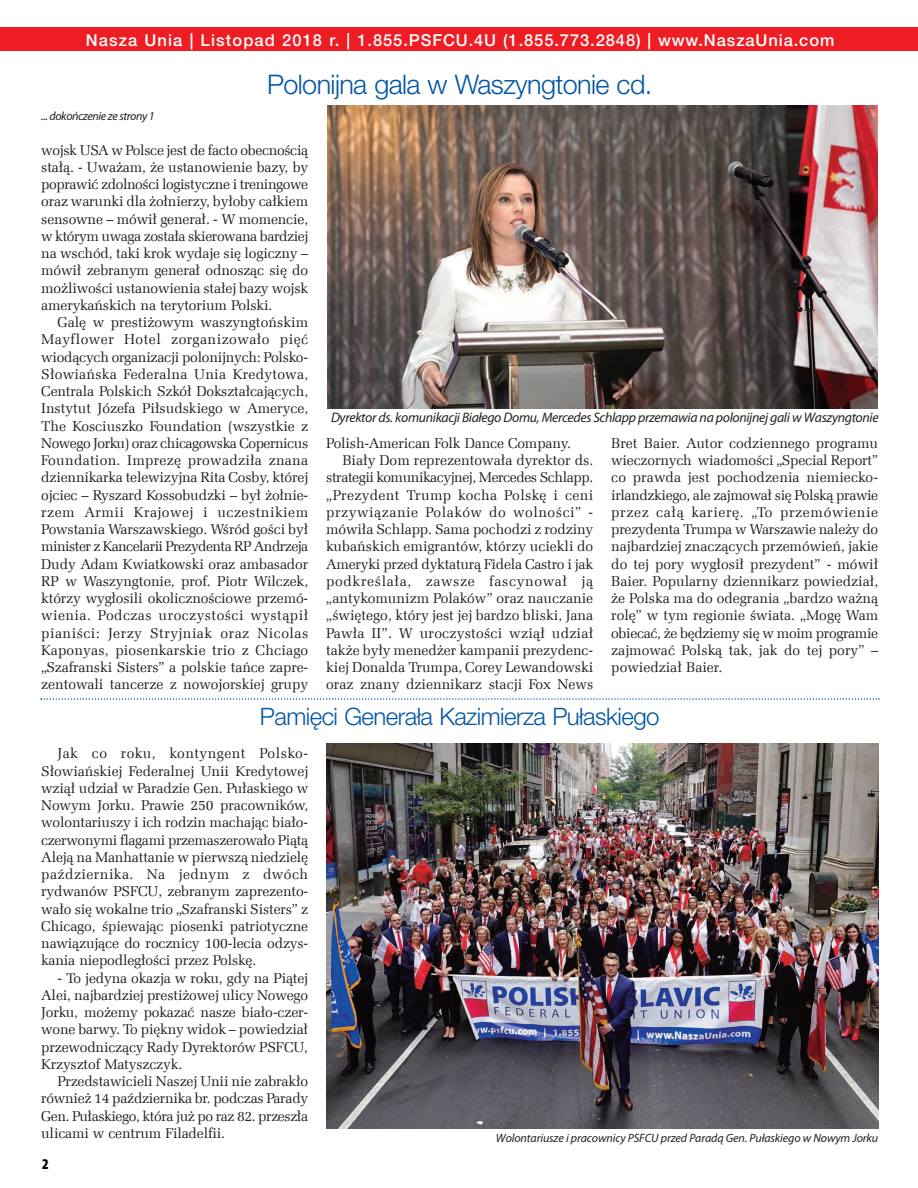
<style>
.page{position:relative;width:918px;height:1188px;background:#fff}
.page>*{position:absolute;margin:0;border:0;box-sizing:border-box;transform-origin:0 0}
.t1{font:300 27px "Helvetica Neue LT Pro";letter-spacing:-.02em;color:#0156a6}
.t2{font:300 24px "Helvetica Neue LT Pro";letter-spacing:-.02em;color:#0156a6}
.t3{font:500 16.5px "Helvetica Neue LT Pro";letter-spacing:.055em;color:#fff}
.t4{font:900 condensed 15px "Myriad Pro NPL";color:#000}
.t5{font:14.25px/17.2px "Zapf Ellipt EU Normal";letter-spacing:-.005em;color:#231f20;text-align:justify}
.t6{font:14.25px "Zapf Ellipt EU Normal";letter-spacing:-.03em;color:#231f20}
.t7{font:14.25px "Zapf Ellipt EU Normal";letter-spacing:.015em;color:#231f20}
.t8{font:14.25px "Zapf Ellipt EU Normal";letter-spacing:.025em;color:#231f20}
.t9{font:14.25px "Zapf Ellipt EU Normal";letter-spacing:.04em;color:#231f20}
.t10{font:14.25px "Zapf Ellipt EU Normal";letter-spacing:.045em;color:#231f20}
.t11{font:italic 13.8px "Myriad Pro NPL";letter-spacing:-.025em;color:#231f20}
.t12{font:italic 12px "Myriad Pro NPL";letter-spacing:-.01em;color:#231f20}
.t13{font:italic 12px "Myriad Pro NPL";letter-spacing:-.035em;color:#231f20}
</style>
<div class="page">
<div style="left:0;top:28px;width:918px;height:23px;background:#ee1d23"></div>
<img style="left:327px;top:744px;width:551px;height:385px">
<img style="left:327px;top:106px;width:551px;height:302px">
<svg style="left:41px;top:698px;width:839px;height:2px"></svg>
<p class="t3" style="left:86px;top:34px;width:750px">Nasza Unia | Listopad 2018 r. | 1.855.PSFCU.4U (1.855.773.2848) | www.NaszaUnia.com</p>
<p class="t13" style="left:41px;top:112px;width:115px">... dokończenie ze strony 1</p>
<h1 class="t1" style="left:267px;top:75px;width:387px">Polonijna gala w Waszyngtonie cd.</h1>
<p class="t5" style="left:41px;top:141px;width:269px">wojsk USA w Polsce jest de facto obecnością stałą. - Uważam, że ustanowienie bazy, by poprawić zdolności logistyczne i treningowe oraz warunki dla żołnierzy, byłoby całkiem sensowne – mówił generał. - W momencie, w którym uwaga została skierowana bardziej na wschód, taki krok wydaje się logiczny – mówił zebranym generał odnosząc się do możliwości ustanowienia stałej bazy wojsk amerykańskich na terytorium Polski.</p>
<p class="t5" style="left:41px;top:313px;width:269px;text-indent:16px">Galę w prestiżowym waszyngtońskim Mayflower Hotel zorganizowało pięć wiodących organizacji polonijnych: Polsko-Słowiańska Federalna Unia Kredytowa, Centrala Polskich Szkół Dokształcających, Instytut Józefa Piłsudskiego w Ameryce, The Kosciuszko Foundation (wszystkie z Nowego Jorku) oraz chicagowska Copernicus Foundation. Imprezę prowadziła znana dziennikarka telewizyjna Rita Cosby, której ojciec – Ryszard Kossobudzki – był żołnie&shy;rzem Armii Krajowej i uczestnikiem Powstania Warszawskiego. Wśród gości był minister z Kancelarii Prezydenta RP Andrzeja Dudy Adam Kwiatkowski oraz ambasador RP w Waszyngtonie, prof. Piotr Wilczek, którzy wygłosili okolicznościowe przemó&shy;wienia. Podczas uroczystości wystąpił pianiści: Jerzy Stryjniak oraz Nicolas Kaponyas, piosenkarskie trio z Chciago „Szafranski Sisters” a polskie tańce zapre&shy;zentowali tancerze z nowojorskiej grupy</p>
<p class="t11" style="left:331px;top:412px;width:549px">Dyrektor ds. komunikacji Białego Domu, Mercedes Schlapp przemawia na polonijnej gali w Waszyngtonie</p>
<p class="t5" style="left:326px;top:434px;width:246px">Polish-American Folk Dance Company.</p>
<p class="t5" style="left:342px;top:451px;width:252px">Biały Dom reprezentowała dyrektor ds.</p>
<p class="t6" style="left:326px;top:469px;width:269px">strategii komunikacyjnej, Mercedes Schlapp.</p>
<p class="t8" style="left:326px;top:486px;width:269px">„Prezydent Trump kocha Polskę i ceni</p>
<p class="t9" style="left:326px;top:504px;width:269px">przywiązanie Polaków do wolności” -</p>
<p class="t5" style="left:326px;top:520px;width:269px">mówiła Schlapp. Sama pochodzi z rodziny</p>
<p class="t5" style="left:326px;top:538px;width:269px">kubańskich emigrantów, którzy uciekli do</p>
<p class="t5" style="left:326px;top:555px;width:269px">Ameryki przed dyktaturą Fidela Castro i jak</p>
<p class="t10" style="left:326px;top:573px;width:268px">podkreślała, zawsze fascynował ją</p>
<p class="t5" style="left:326px;top:589px;width:269px">„antykomunizm Polaków” oraz nauczanie</p>
<p class="t5" style="left:326px;top:607px;width:269px">„świętego, który jest jej bardzo bliski, Jana</p>
<p class="t7" style="left:326px;top:624px;width:269px">Pawła II”. W uroczystości wziął udział</p>
<p class="t5" style="left:326px;top:641px;width:269px">także były menedżer kampanii prezydenc-</p>
<p class="t5" style="left:326px;top:658px;width:269px">kiej Donalda Trumpa, Corey Lewandowski</p>
<p class="t5" style="left:326px;top:676px;width:269px">oraz znany dziennikarz stacji Fox News</p>
<p class="t5" style="left:611px;top:434px;width:269px">Bret Baier. Autor codziennego programu wieczornych wiadomości „Special Report” co prawda jest pochodzenia niemiecko&shy;irlandzkiego, ale zajmował się Polską prawie przez całą karierę. „To przemówienie prezydenta Trumpa w Warszawie należy do najbardziej znaczących przemówień, jakie do tej pory wygłosił prezydent” - mówił Baier. Popularny dziennikarz powiedział, że Polska ma do odegrania „bardzo ważną rolę” w tym regionie świata. „Mogę Wam obiecać, że będziemy się w moim programie zajmować Polską tak, jak do tej pory” – powiedział Baier.</p>
<h2 class="t2" style="left:260px;top:708px;width:401px">Pamięci Generała Kazimierza Pułaskiego</h2>
<p class="t5" style="left:41px;top:745px;width:269px;text-indent:16px">Jak co roku, kontyngent Polsko-Słowiańskiej Federalnej Unii Kredytowej wziął udział w Paradzie Gen. Pułaskiego w Nowym Jorku. Prawie 250 pracowników, wolontariuszy i ich rodzin machając biało&shy;czerwonymi flagami przemaszerowało Piątą Aleją na Manhattanie w pierwszą niedzielę października. Na jednym z dwóch rydwanów PSFCU, zebranym zaprezento&shy;wało się wokalne trio „Szafranski Sisters” z Chicago, śpiewając piosenki patriotyczne nawiązujące do rocznicy 100-lecia odzys&shy;kania niepodległości przez Polskę.</p>
<p class="t5" style="left:41px;top:969px;width:269px;text-indent:16px">- To jedyna okazja w roku, gdy na Piątej Alei, najbardziej prestiżowej ulicy Nowego Jorku, możemy pokazać nasze biało-czer&shy;wone barwy. To piękny widok – powiedział przewodniczący Rady Dyrektorów PSFCU, Krzysztof Matyszczyk.</p>
<p class="t5" style="left:41px;top:1072px;width:269px;text-indent:16px">Przedstawicieli Naszej Unii nie zabrakło również 14 października br. podczas Parady Gen. Pułaskiego, która już po raz 82. przeszła ulicami w centrum Filadelfii.</p>
<p class="t4" style="left:42px;top:1159px;width:8px">2</p>
<p class="t12" style="left:496px;top:1133px;width:384px">Wolontariusze i pracownicy PSFCU przed Paradą Gen. Pułaskiego w Nowym Jorku</p>
</div>
